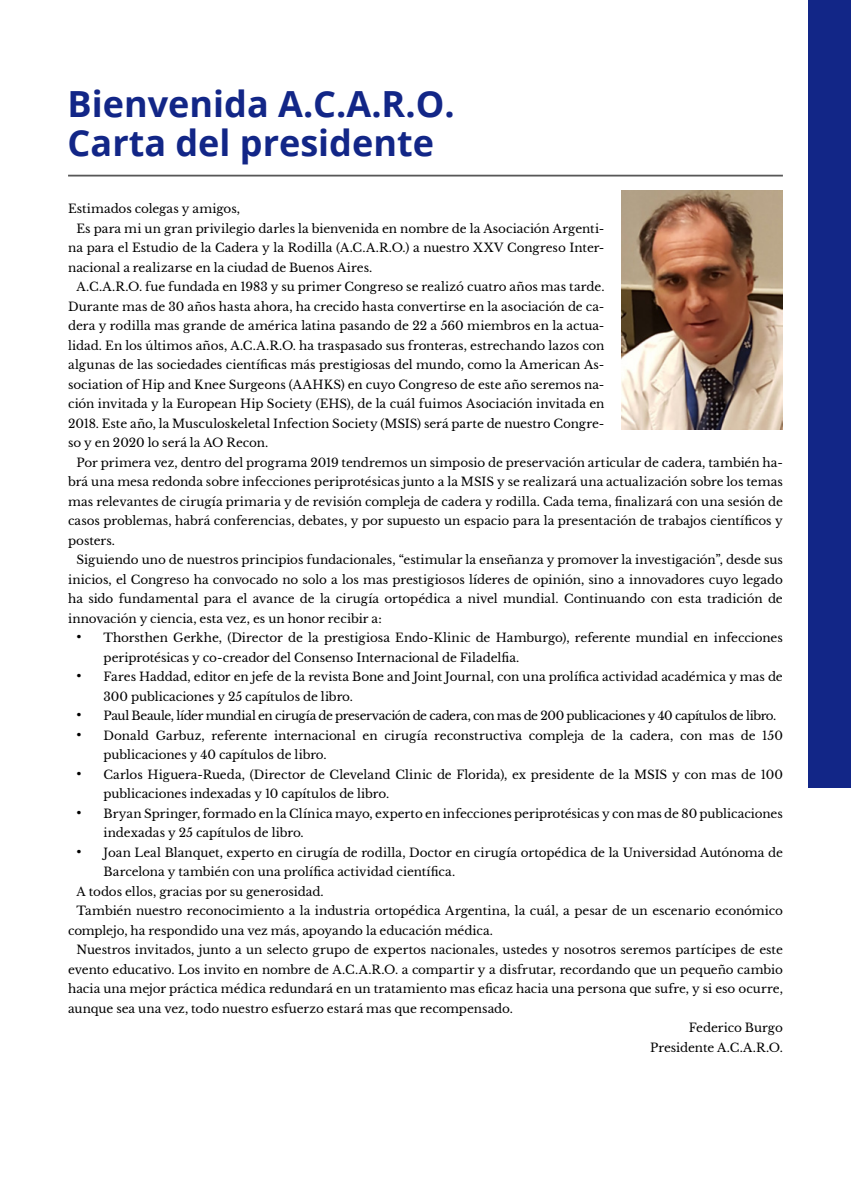
<style>
.page{position:relative;width:851px;height:1191px;background:#fff}
.page>*{position:absolute;margin:0;border:0;box-sizing:border-box;transform-origin:0 0}
.t1{font:700 36px/39px "Open Sans";color:#122687}
.t2{font:12px/19.5px "Libre Baskerville";letter-spacing:-.005em;color:#000}
.t3{font:12px "Libre Baskerville";letter-spacing:-.035em;color:#000}
.s1{font-family:"Adobe Caslon Pro";font-size:15px}
</style>
<div class="page">
<div style="left:808px;top:0;width:42px;height:787px;background:#122687"></div>
<hr style="left:68px;top:175px;width:714px;height:1px;background:#575757">
<img style="left:621px;top:191px;width:161px;height:239px">
<h1 class="t1" style="left:68px;top:83px;width:388px">Bienvenida A.C.A.R.O.<br>Carta del presidente</h1>
<p class="t2" style="left:68px;top:199px;width:174px">Estimados colegas y amigos,</p>
<p class="t2" style="left:77px;top:218px;width:529px">Es para mi un gran privilegio darles la bienvenida en nombre de la Asociación Argenti-</p>
<p class="t2" style="left:68px;top:238px;width:538px">na para el Estudio de la Cadera y la Rodilla (A.C.A.R.O.) a nuestro XXV Congreso Inter-</p>
<p class="t2" style="left:68px;top:257px;width:306px">nacional a realizarse en la ciudad de Buenos Aires.</p>
<p class="t2" style="left:77px;top:277px;width:529px">A.C.A.R.O. fue fundada en 1983 y su primer Congreso se realizó cuatro años mas tarde.</p>
<p class="t2" style="left:68px;top:296px;width:538px">Durante mas de 30 años hasta ahora, ha crecido hasta convertirse en la asociación de ca-</p>
<p class="t2" style="left:68px;top:316px;width:538px">dera y rodilla mas grande de américa latina pasando de 22 a 560 miembros en la actua-</p>
<p class="t2" style="left:68px;top:335px;width:538px">lidad. En los últimos años, A.C.A.R.O. ha traspasado sus fronteras, estrechando lazos con</p>
<p class="t2" style="left:68px;top:355px;width:538px">algunas de las sociedades científicas más prestigiosas del mundo, como la American As-</p>
<p class="t2" style="left:68px;top:374px;width:538px">sociation of Hip and Knee Surgeons (AAHKS) en cuyo Congreso de este año seremos na-</p>
<p class="t2" style="left:68px;top:394px;width:538px">ción invitada y la European Hip Society (EHS), de la cuál fuimos Asociación invitada en</p>
<p class="t2" style="left:68px;top:413px;width:538px">2018. Este año, la Musculoskeletal Infection Society (MSIS) será parte de nuestro Congre-</p>
<p class="t2" style="left:68px;top:433px;width:202px">so y en 2020 lo será la AO Recon.</p>
<p class="t2" style="left:77px;top:452px;width:707px">Por primera vez, dentro del programa 2019 tendremos un simposio de preservación articular de cadera, también ha-</p>
<p class="t2" style="left:68px;top:472px;width:716px">brá una mesa redonda sobre infecciones periprotésicas junto a la MSIS y se realizará una actualización sobre los temas</p>
<p class="t2" style="left:68px;top:491px;width:716px">mas relevantes de cirugía primaria y de revisión compleja de cadera y rodilla. Cada tema, finalizará con una sesión de</p>
<p class="t2" style="left:68px;top:511px;width:716px">casos problemas, habrá conferencias, debates, y por supuesto un espacio para la presentación de trabajos científicos y</p>
<p class="t2" style="left:68px;top:530px;width:48px">posters.</p>
<p class="t2" style="left:77px;top:550px;width:707px">Siguiendo uno de nuestros principios fundacionales, “estimular la enseñanza y promover la investigación”, desde sus</p>
<p class="t2" style="left:68px;top:569px;width:716px">inicios, el Congreso ha convocado no solo a los mas prestigiosos líderes de opinión, sino a innovadores cuyo legado</p>
<p class="t2" style="left:68px;top:589px;width:716px">ha sido fundamental para el avance de la cirugía ortopédica a nivel mundial. Continuando con esta tradición de</p>
<p class="t2" style="left:68px;top:608px;width:315px">innovación y ciencia, esta vez, es un honor recibir a:</p>
<p class="t2" style="left:104px;top:628px;width:680px;text-indent:-27px"><span class="s1">•</span> Thorsthen Gerkhe, (Director de la prestigiosa Endo-Klinic de Hamburgo), referente mundial en infecciones periprotésicas y co-creador del Consenso Internacional de Filadelfia.</p>
<p class="t2" style="left:104px;top:667px;width:680px;text-indent:-27px"><span class="s1">•</span> Fares Haddad, editor en jefe de la revista Bone and Joint Journal, con una prolífica actividad académica y mas de<br>300 publicaciones y 25 capítulos de libro.</p>
<p class="t3" style="left:77px;top:708px;width:701px"><span class="s1">•</span> Paul Beaule, líder mundial en cirugía de preservación de cadera, con mas de 200 publicaciones y 40 capítulos de libro.</p>
<p class="t2" style="left:104px;top:725px;width:680px;text-indent:-27px"><span class="s1">•</span> Donald Garbuz, referente internacional en cirugía reconstructiva compleja de la cadera, con mas de 150 publicaciones y 40 capítulos de libro.</p>
<p class="t2" style="left:104px;top:764px;width:680px;text-indent:-27px"><span class="s1">•</span> Carlos Higuera-Rueda, (Director de Cleveland Clinic de Florida), ex presidente de la MSIS y con mas de 100 publicaciones indexadas y 10 capítulos de libro.</p>
<p class="t2" style="left:104px;top:803px;width:680px;text-indent:-27px"><span class="s1">•</span> Bryan Springer, formado en la Clínica mayo, experto en infecciones periprotésicas y con mas de 80 publicaciones indexadas y 25 capítulos de libro.</p>
<p class="t2" style="left:77px;top:842px;width:707px"><span class="s1">•</span> Joan Leal Blanquet, experto en cirugía de rodilla, Doctor en cirugía ortopédica de la Universidad Autónoma de</p>
<p class="t2" style="left:104px;top:862px;width:353px">Barcelona y también con una prolífica actividad científica.</p>
<p class="t2" style="left:77px;top:881px;width:249px">A todos ellos, gracias por su generosidad.</p>
<p class="t2" style="left:77px;top:901px;width:707px">También nuestro reconocimiento a la industria ortopédica Argentina, la cuál, a pesar de un escenario económico</p>
<p class="t2" style="left:68px;top:920px;width:426px">complejo, ha respondido una vez más, apoyando la educación médica.</p>
<p class="t2" style="left:77px;top:940px;width:707px">Nuestros invitados, junto a un selecto grupo de expertos nacionales, ustedes y nosotros seremos partícipes de este</p>
<p class="t2" style="left:68px;top:959px;width:716px">evento educativo. Los invito en nombre de A.C.A.R.O. a compartir y a disfrutar, recordando que un pequeño cambio</p>
<p class="t2" style="left:68px;top:979px;width:716px">hacia una mejor práctica médica redundará en un tratamiento mas eficaz hacia una persona que sufre, y si eso ocurre,</p>
<p class="t2" style="left:68px;top:998px;width:446px">aunque sea una vez, todo nuestro esfuerzo estará mas que recompensado.</p>
<p class="t2" style="left:688px;top:1018px;width:95px">Federico Burgo</p>
<p class="t2" style="left:650px;top:1037px;width:134px">Presidente A.C.A.R.O.</p>
</div>
